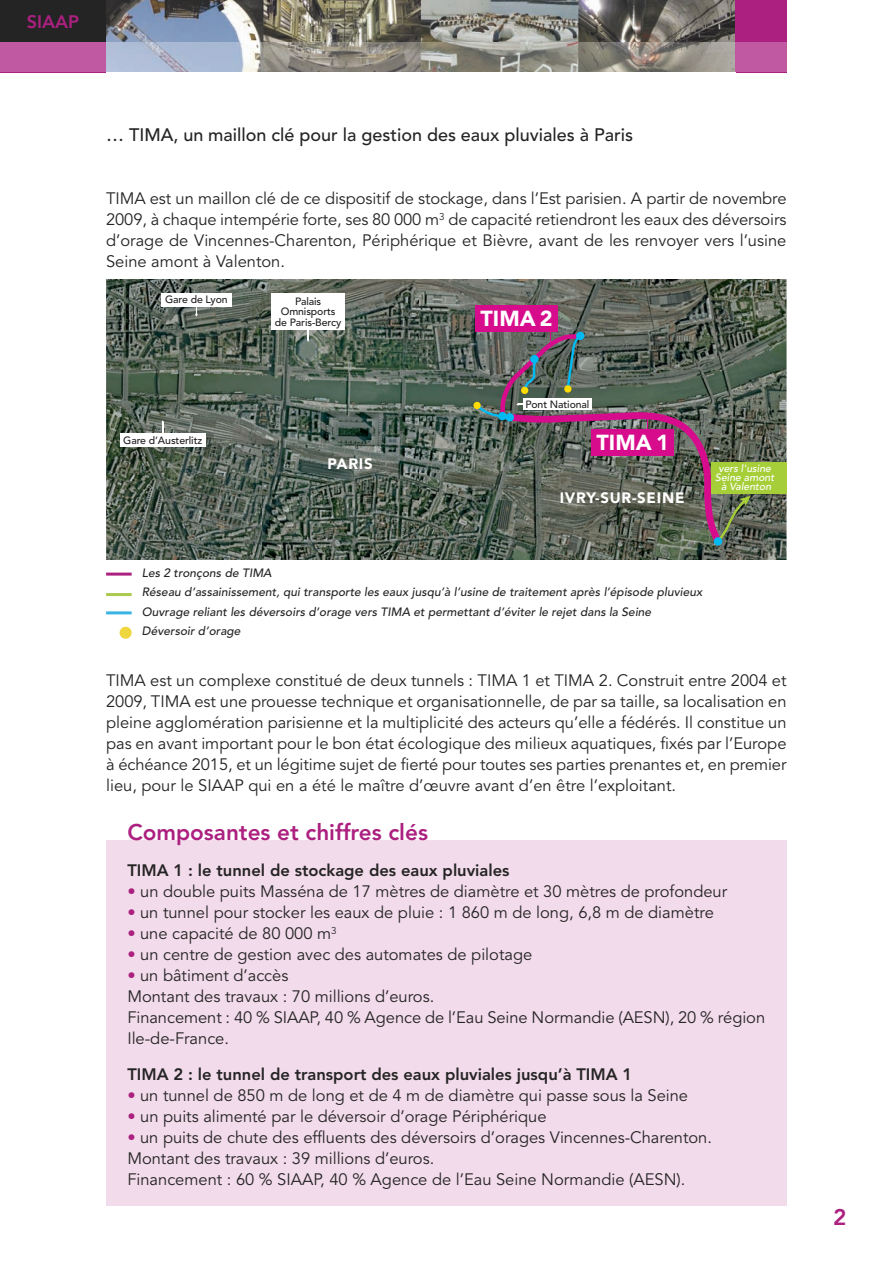
<style>
.page{position:relative;width:893px;height:1263px;background:#fff}
.page>*{position:absolute;margin:0;border:0;box-sizing:border-box;transform-origin:0 0}
.t1{font:800 22.5px "Avenir";color:#ac2080}
.t2{font:900 21.6px "Avenir";color:#fff}
.t3{font:500 18px "Avenir";color:#252425}
.t4{font:800 18px "Avenir";color:#ac2080}
.t5{font:16.5px/21px "Avenir";color:#252425}
.t6{font:800 16.5px "Avenir";color:#252425}
.t7{font:900 15px "Avenir";letter-spacing:.05em;color:#fff}
.t8{font:500 12px/19.5px "Avenir";color:#252425}
.t9{font:500 10.5px/10.5px "Avenir";letter-spacing:-.01em;color:#231f20;text-align:center}
.t10{font:italic 500 10.5px/9px "Avenir";color:#fff;text-align:center}
.s1{color:#ac2080}
</style>
<div class="page">
<div style="left:0;top:0;width:106px;height:43px;background:#252425"></div>
<img style="left:106px;top:0;width:629px;height:43px">
<div style="left:735px;top:0;width:51px;height:72px;background:#ac2080"></div>
<div style="left:0;top:43px;width:106px;height:29px;background:#c058a2"></div>
<img style="left:106px;top:43px;width:629px;height:29px">
<div style="left:735px;top:43px;width:51px;height:29px;background:#c058a2"></div>
<div style="left:106px;top:840px;width:680px;height:366px;background:#f2dbea"></div>
<img style="left:106px;top:280px;width:680px;height:279px">
<div style="left:161px;top:293px;width:71px;height:14px;background:#fff"></div>
<svg style="left:307px;top:330px;width:3px;height:12px"></svg>
<svg style="left:161px;top:420px;width:3px;height:14px"></svg>
<svg style="left:195px;top:307px;width:3px;height:10px"></svg>
<div style="left:475px;top:305px;width:83px;height:26px;background:#d70c8c"></div>
<div style="left:711px;top:462px;width:75px;height:32px;background:#a6ce39"></div>
<svg style="left:476px;top:328px;width:275px;height:217px;background:#60615a"></svg>
<div style="left:564px;top:385px;width:7px;height:8px;background:#ffdc01;border-radius:50%"></div>
<div style="left:521px;top:387px;width:7px;height:7px;background:#ffdc01;border-radius:50%"></div>
<div style="left:473px;top:402px;width:8px;height:7px;background:#ffdc01;border-radius:50%"></div>
<div style="left:523px;top:399px;width:68px;height:11px;background:#fff"></div>
<div style="left:271px;top:293px;width:74px;height:37px;background:#fff"></div>
<div style="left:120px;top:434px;width:85px;height:13px;background:#fff"></div>
<div style="left:591px;top:430px;width:83px;height:26px;background:#d70c8c"></div>
<hr style="left:106px;top:593px;width:26px;height:3px;background:#abc84f">
<hr style="left:106px;top:573px;width:26px;height:3px;background:#ac2080">
<hr style="left:106px;top:611px;width:26px;height:3px;background:#3ab4e3">
<div style="left:120px;top:627px;width:12px;height:12px;background:#efd53e;border-radius:50%"></div>
<p class="t4" style="left:27px;top:14px;width:54px">SIAAP</p>
<p class="t3" style="left:106px;top:128px;width:528px">… TIMA, un maillon clé pour la gestion des eaux pluviales à Paris</p>
<p class="t5" style="left:106px;top:190px;width:682px;text-align:justify">TIMA est un maillon clé de ce dispositif de stockage, dans l’Est parisien. A partir de novembre 2009, à chaque intempérie forte, ses 80 000 m<sup>3</sup> de capacité retiendront les eaux des déversoirs d’orage de Vincennes-Charenton, Périphérique et Bièvre, avant de les renvoyer vers l’usine Seine amont à Valenton.</p>
<p class="t9" style="left:165px;top:296px;width:64px">Gare de Lyon</p>
<p class="t9" style="left:275px;top:297px;width:68px">Palais<br>Omnisports de Paris-Bercy</p>
<h2 class="t2" style="left:480px;top:310px;width:74px">TIMA 2</h2>
<p class="t9" style="left:123px;top:436px;width:81px">Gare d’Austerlitz</p>
<p class="t7" style="left:328px;top:458px;width:46px">PARIS</p>
<p class="t9" style="left:525px;top:400px;width:66px">Pont National</p>
<h2 class="t2" style="left:596px;top:434px;width:74px">TIMA 1</h2>
<p class="t7" style="left:560px;top:492px;width:126px">IVRY-SUR-SEINE</p>
<p class="t10" style="left:715px;top:465px;width:61px">vers l'usine<br>Seine amont à Valenton</p>
<p class="t8" style="left:142px;top:564px;width:564px">Les 2 tronçons de TIMA<br>Réseau d’assainissement, qui transporte les eaux jusqu’à l’usine de traitement après l’épisode pluvieux Ouvrage reliant les déversoirs d’orage vers TIMA et permettant d’éviter le rejet dans la Seine Déversoir d’orage</p>
<p class="t5" style="left:106px;top:671px;width:682px;text-align:justify">TIMA est un complexe constitué de deux tunnels : TIMA 1 et TIMA 2. Construit entre 2004 et 2009, TIMA est une prouesse technique et organisationnelle, de par sa taille, sa localisation en pleine agglomération parisienne et la multiplicité des acteurs qu’elle a fédérés. Il constitue un pas en avant important pour le bon état écologique des milieux aquatiques, fixés par l’Europe à échéance 2015, et un légitime sujet de fierté pour toutes ses parties prenantes et, en premier lieu, pour le SIAAP qui en a été le maître d’œuvre avant d’en être l’exploitant.</p>
<h1 class="t1" style="left:127px;top:823px;width:302px">Composantes et chiffres clés</h1>
<p class="t6" style="left:127px;top:863px;width:384px">TIMA 1 : le tunnel de stockage des eaux pluviales</p>
<p class="t5" style="left:127px;top:882px;width:601px"><span class="s1">•</span> un double puits Masséna de 17 mètres de diamètre et 30 mètres de profondeur</p>
<p class="t5" style="left:127px;top:903px;width:588px"><span class="s1">•</span> un tunnel pour stocker les eaux de pluie : 1 860 m de long, 6,8 m de diamètre</p>
<p class="t5" style="left:127px;top:924px;width:211px"><span class="s1">•</span> une capacité de 80 000 m<sup>3</sup></p>
<p class="t5" style="left:127px;top:945px;width:406px"><span class="s1">•</span> un centre de gestion avec des automates de pilotage</p>
<p class="t5" style="left:127px;top:966px;width:639px"><span class="s1">•</span> un bâtiment d’accès<br>Montant des travaux : 70 millions d’euros.<br>Financement : 40 % SIAAP, 40 % Agence de l’Eau Seine Normandie (AESN), 20 % région Ile-de-France.</p>
<p class="t6" style="left:127px;top:1067px;width:506px">TIMA 2 : le tunnel de transport des eaux pluviales jusqu’à TIMA 1</p>
<p class="t5" style="left:127px;top:1086px;width:562px"><span class="s1">•</span> un tunnel de 850 m de long et de 4 m de diamètre qui passe sous la Seine</p>
<p class="t5" style="left:127px;top:1107px;width:421px"><span class="s1">•</span> un puits alimenté par le déversoir d’orage Périphérique</p>
<p class="t5" style="left:127px;top:1128px;width:586px"><span class="s1">•</span> un puits de chute des effluents des déversoirs d’orages Vincennes-Charenton.<br>Montant des travaux : 39 millions d’euros.<br>Financement : 60 % SIAAP, 40 % Agence de l’Eau Seine Normandie (AESN).</p>
<h1 class="t1" style="left:833px;top:1208px;width:15px">2</h1>
</div>
